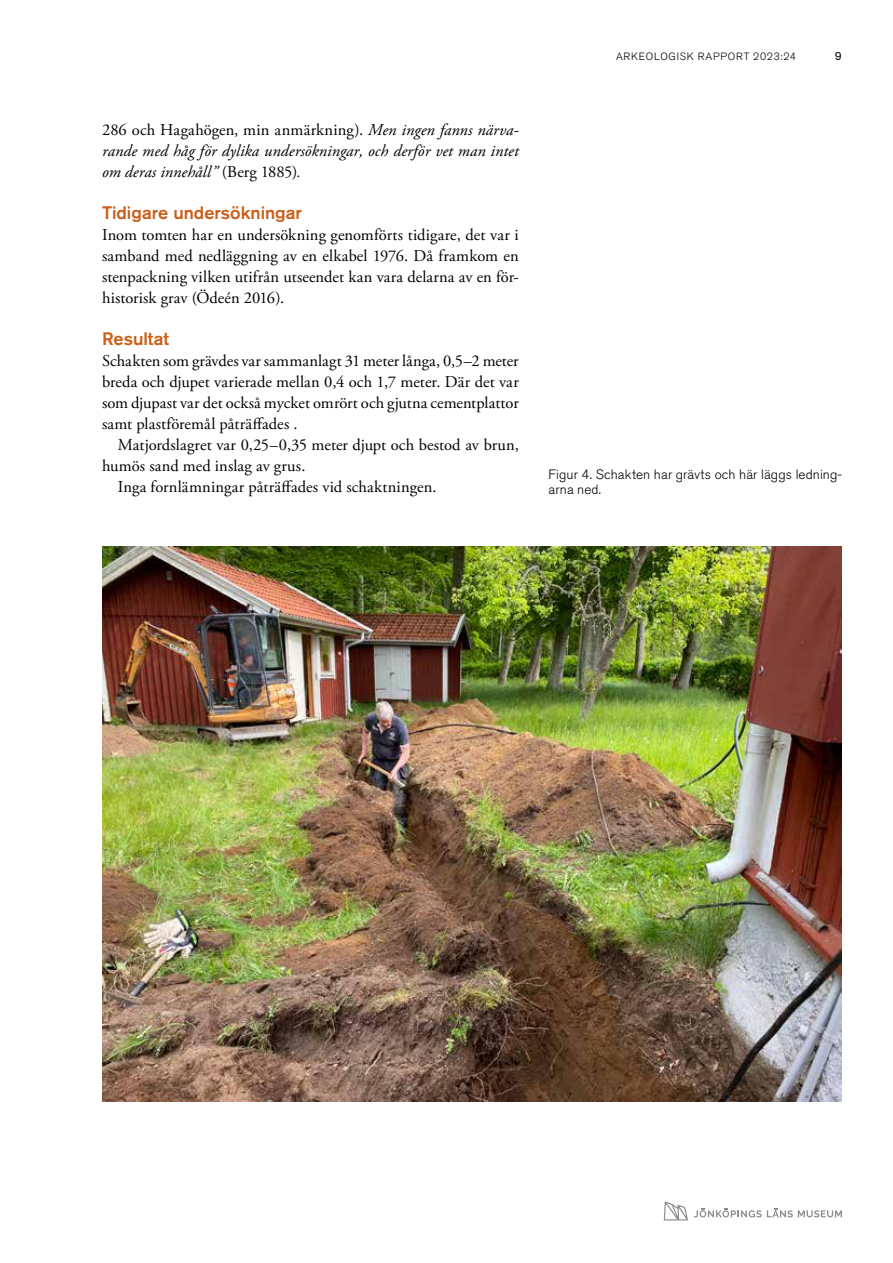
<style>
.page{position:relative;width:893px;height:1263px;background:#fff}
.page>*{position:absolute;margin:0;border:0;box-sizing:border-box;transform-origin:0 0}
.Rubrik_1{font:500 18px "Akzidenz Grotesk Std";color:#cb5e19}
.Brödtext{font:16.5px/21px "Adobe Garamond Pro";letter-spacing:.005em;color:#000;text-align:justify}
.Brödtext_indrag{font:italic 16.5px/21px "Adobe Garamond Pro";letter-spacing:.005em;color:#000;text-align:justify}
.Brödtext_indrag-2{font:16.5px/21px "Adobe Garamond Pro";letter-spacing:.005em;color:#000}
.Bildtext{font:300 13.5px/15.8px "Akzidenz Grotesk Std";letter-spacing:.01em;color:#000}
.t1{font:12px "Akzidenz Grotesk Std";color:#000}
.t2{font:300 10.5px "Akzidenz Grotesk Std";letter-spacing:.07em;color:#000}
.s1{font-style:normal}
</style>
<div class="page">
<svg style="left:664px;top:1201px;width:24px;height:19px"></svg>
<svg style="left:694px;top:1208px;width:148px;height:9px"></svg>
<img style="left:102px;top:546px;width:740px;height:555px">
<p class="t2" style="left:616px;top:50px;width:181px">ARKEOLOGISK RAPPORT 2023:24</p>
<p class="t1" style="left:835px;top:49px;width:8px">9</p>
<p class="Brödtext_indrag" style="left:102px;top:119px;width:418px"><span class="s1">286 och Hagahögen, min anmärkning).</span> Men ingen fanns närva&shy;rande med håg för dylika undersökningar, och derför vet man intet om deras innehåll” <span class="s1">(Berg 1885)</span>.</p>
<p class="Rubrik_1" style="left:102px;top:201px;width:201px">Tidigare undersökningar</p>
<p class="Brödtext" style="left:102px;top:224px;width:418px">Inom tomten har en undersökning genomförts tidigare, det var i samband med nedläggning av en elkabel 1976. Då framkom en stenpackning vilken utifrån utseendet kan vara delarna av en för&shy;historisk grav (Ödeén 2016).</p>
<p class="Rubrik_1" style="left:102px;top:327px;width:69px">Resultat</p>
<p class="Brödtext" style="left:102px;top:350px;width:418px">Schakten som grävdes var sammanlagt 31 meter långa, 0,5–2 meter breda och djupet varierade mellan 0,4 och 1,7 meter. Där det var som djupast var det också mycket omrört och gjutna cementplattor samt plastföremål påträffades .</p>
<p class="Brödtext_indrag-2" style="left:102px;top:434px;width:418px;text-indent:16px">Matjordslagret var 0,25–0,35 meter djupt och bestod av brun, humös sand med inslag av grus.</p>
<p class="Brödtext_indrag-2" style="left:118px;top:476px;width:320px">Inga fornlämningar påträffades vid schaktningen.</p>
<p class="Bildtext" style="left:549px;top:466px;width:295px">Figur 4. Schakten har grävts och här läggs ledning&shy;arna ned.</p>
</div>
